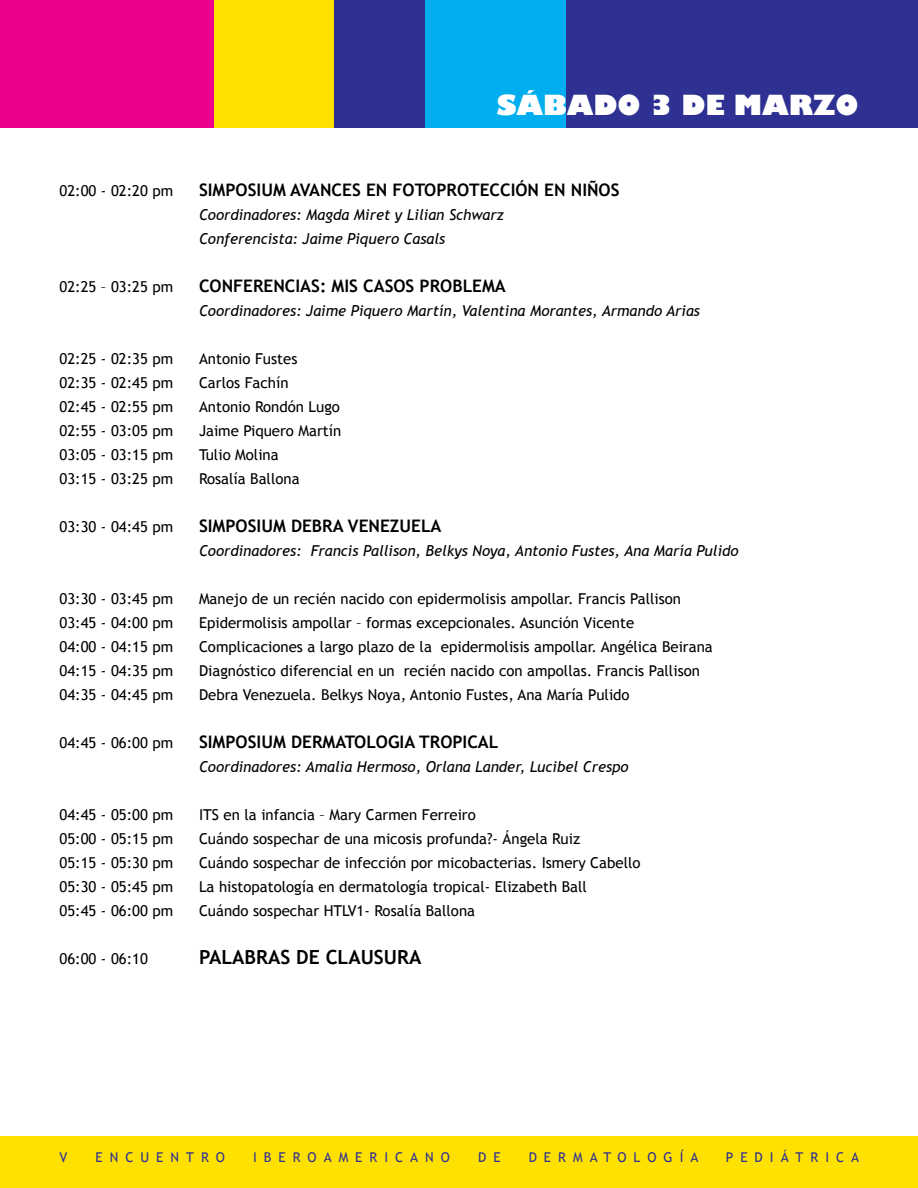
<style>
.page{position:relative;width:918px;height:1188px;background:#fff}
.page>*{position:absolute;margin:0;border:0;box-sizing:border-box;transform-origin:0 0}
.t1{font:800 27px "Gill Sans";color:#fff}
.t2{font:700 19.5px "Trebuchet MS";color:#000}
.t3{font:700 17.25px "Trebuchet MS";color:#000}
.t4{font:15px "Trebuchet MS";color:#000}
.t5{font:italic 15px/24px "Trebuchet MS";color:#000}
.t6{font:13.5px "Trebuchet MS";letter-spacing:.52em;color:#2e3092}
</style>
<div class="page">
<div style="left:319px;top:0;width:599px;height:127px;background:#2e3092"></div>
<div style="left:0;top:1137px;width:918px;height:51px;background:#ffe100"></div>
<div style="left:425px;top:0;width:140px;height:127px;background:#00aeef"></div>
<div style="left:0;top:0;width:249px;height:127px;background:#ec008c"></div>
<div style="left:215px;top:0;width:119px;height:127px;background:#ffe100"></div>
<h1 class="t1" style="left:497px;top:88px;width:363px">SÁBADO 3 DE MARZO</h1>
<p class="t4" style="left:60px;top:181px;width:115px">02:00 - 02:20 pm</p>
<p class="t3" style="left:199px;top:179px;width:422px">SIMPOSIUM AVANCES EN FOTOPROTECCIÓN EN NIÑOS</p>
<p class="t5" style="left:199px;top:202px;width:306px">Coordinadores: Magda Miret y Lilian Schwarz<br>Conferencista: Jaime Piquero Casals</p>
<p class="t4" style="left:60px;top:277px;width:115px">02:25 – 03:25 pm</p>
<p class="t3" style="left:199px;top:275px;width:308px">CONFERENCIAS: MIS CASOS PROBLEMA</p>
<p class="t5" style="left:199px;top:298px;width:503px">Coordinadores: Jaime Piquero Martín, Valentina Morantes, Armando Arias</p>
<p class="t4" style="left:60px;top:349px;width:115px">02:25 - 02:35 pm</p>
<p class="t4" style="left:199px;top:349px;width:100px">Antonio Fustes</p>
<p class="t4" style="left:60px;top:373px;width:115px">02:35 - 02:45 pm</p>
<p class="t4" style="left:199px;top:373px;width:91px">Carlos Fachín</p>
<p class="t4" style="left:60px;top:397px;width:115px">02:45 - 02:55 pm</p>
<p class="t4" style="left:199px;top:397px;width:142px">Antonio Rondón Lugo</p>
<p class="t4" style="left:60px;top:421px;width:115px">02:55 - 03:05 pm</p>
<p class="t4" style="left:199px;top:421px;width:144px">Jaime Piquero Martín</p>
<p class="t4" style="left:60px;top:445px;width:115px">03:05 - 03:15 pm</p>
<p class="t4" style="left:199px;top:445px;width:81px">Tulio Molina</p>
<p class="t4" style="left:60px;top:469px;width:115px">03:15 - 03:25 pm</p>
<p class="t4" style="left:199px;top:469px;width:102px">Rosalía Ballona</p>
<p class="t4" style="left:60px;top:517px;width:115px">03:30 - 04:45 pm</p>
<p class="t3" style="left:199px;top:515px;width:244px">SIMPOSIUM DEBRA VENEZUELA</p>
<p class="t5" style="left:199px;top:538px;width:541px">Coordinadores: Francis Pallison, Belkys Noya, Antonio Fustes, Ana María Pulido</p>
<p class="t4" style="left:60px;top:589px;width:115px">03:30 - 03:45 pm</p>
<p class="t4" style="left:199px;top:589px;width:484px">Manejo de un recién nacido con epidermolisis ampollar. Francis Pallison</p>
<p class="t4" style="left:60px;top:613px;width:115px">03:45 - 04:00 pm</p>
<p class="t4" style="left:199px;top:613px;width:437px">Epidermolisis ampollar – formas excepcionales. Asunción Vicente</p>
<p class="t4" style="left:60px;top:637px;width:115px">04:00 - 04:15 pm</p>
<p class="t4" style="left:199px;top:637px;width:515px">Complicaciones a largo plazo de la epidermolisis ampollar. Angélica Beirana</p>
<p class="t4" style="left:60px;top:661px;width:115px">04:15 - 04:35 pm</p>
<p class="t4" style="left:199px;top:661px;width:502px">Diagnóstico diferencial en un recién nacido con ampollas. Francis Pallison</p>
<p class="t4" style="left:60px;top:685px;width:115px">04:35 - 04:45 pm</p>
<p class="t4" style="left:199px;top:685px;width:432px">Debra Venezuela. Belkys Noya, Antonio Fustes, Ana María Pulido</p>
<p class="t4" style="left:60px;top:733px;width:115px">04:45 - 06:00 pm</p>
<p class="t3" style="left:199px;top:731px;width:301px">SIMPOSIUM DERMATOLOGIA TROPICAL</p>
<p class="t5" style="left:199px;top:754px;width:431px">Coordinadores: Amalia Hermoso, Orlana Lander, Lucibel Crespo</p>
<p class="t4" style="left:60px;top:805px;width:115px">04:45 - 05:00 pm</p>
<p class="t4" style="left:199px;top:805px;width:278px">ITS en la infancia – Mary Carmen Ferreiro</p>
<p class="t4" style="left:60px;top:829px;width:115px">05:00 - 05:15 pm</p>
<p class="t4" style="left:199px;top:829px;width:383px">Cuándo sospechar de una micosis profunda?- Ángela Ruiz</p>
<p class="t4" style="left:60px;top:853px;width:115px">05:15 - 05:30 pm</p>
<p class="t4" style="left:199px;top:853px;width:443px">Cuándo sospechar de infección por micobacterias. Ismery Cabello</p>
<p class="t4" style="left:60px;top:877px;width:115px">05:30 - 05:45 pm</p>
<p class="t4" style="left:199px;top:877px;width:389px">La histopatología en dermatología tropical- Elizabeth Ball</p>
<p class="t4" style="left:60px;top:901px;width:115px">05:45 - 06:00 pm</p>
<p class="t4" style="left:199px;top:901px;width:278px">Cuándo sospechar HTLV1- Rosalía Ballona</p>
<p class="t4" style="left:60px;top:949px;width:90px">06:00 - 06:10</p>
<h2 class="t2" style="left:199px;top:944px;width:224px">PALABRAS DE CLAUSURA</h2>
<p class="t6" style="left:60px;top:1149px;width:9px">V</p>
<p class="t6" style="left:96px;top:1149px;width:131px">ENCUENTRO</p>
<p class="t6" style="left:253px;top:1149px;width:198px">IBEROAMERICANO</p>
<p class="t6" style="left:478px;top:1149px;width:24px">D E</p>
<p class="t6" style="left:529px;top:1149px;width:171px">DERMATOLOGÍA</p>
<p class="t6" style="left:726px;top:1149px;width:135px">PEDIÁTRICA</p>
</div>
